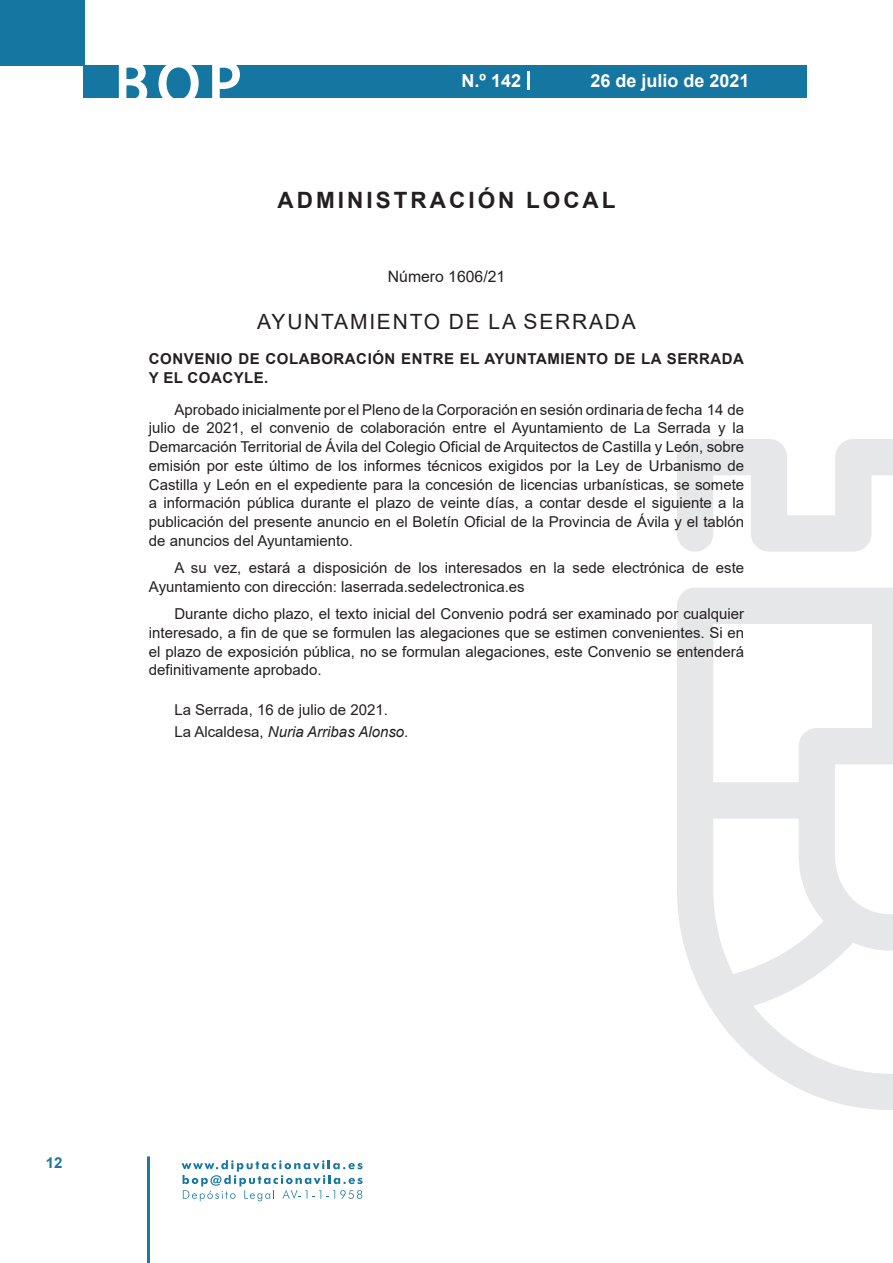
<style>
.page{position:relative;width:893px;height:1263px;background:#fff}
.page>*{position:absolute;margin:0;border:0;box-sizing:border-box;transform-origin:0 0}
.t1{font:500 61.5px "Avant Garde";color:#fff}
.t2{font:700 22.5px "Arial";letter-spacing:.135em;color:#231f20}
.t3{font:21px "Arial";letter-spacing:.085em;color:#231f20}
.t4{font:700 18px "Arial";color:#fff}
.t5{font:15.75px "Arial";color:#231f20}
.t6{font:15px/18.8px "Arial";color:#231f20;text-align:justify}
.t7{font:700 15px/18.8px "Arial";letter-spacing:.035em;color:#231f20}
.t8{font:700 15px "Arial";color:#1d76a4}
.s1{font-style:italic}
</style>
<div class="page">
<div style="left:0;top:0;width:85px;height:65px;background:#1676a2"></div>
<div style="left:84px;top:65px;width:723px;height:33px;background:#1676a2"></div>
<svg style="left:118px;top:65px;width:30px;height:33px"></svg>
<svg style="left:158px;top:65px;width:41px;height:33px"></svg>
<svg style="left:212px;top:65px;width:28px;height:33px"></svg>
<svg style="left:182px;top:1160px;width:181px;height:41px"></svg>
<hr style="left:147px;top:1156px;width:3px;height:107px;background:#1d76a4">
<svg style="left:528px;top:71px;width:2px;height:19px"></svg>
<svg style="left:677px;top:439px;width:216px;height:671px"></svg>
<h1 class="t1" style="left:115px;top:46px;width:128px">BOP</h1>
<p class="t4" style="left:462px;top:68px;width:61px">N.º 142</p>
<p class="t4" style="left:590px;top:68px;width:161px">26 de julio de 2021</p>
<h2 class="t2" style="left:277px;top:184px;width:340px">ADMINISTRACIÓN LOCAL</h2>
<p class="t5" style="left:388px;top:266px;width:119px">Número 1606/21</p>
<h3 class="t3" style="left:257px;top:307px;width:380px">AYUNTAMIENTO DE LA SERRADA</h3>
<p class="t7" style="left:149px;top:350px;width:597px">CONVENIO DE COLABORACIÓN ENTRE EL AYUNTAMIENTO DE LA SERRADA<br>Y EL COACYLE.</p>
<p class="t6" style="left:149px;top:400px;width:597px;text-indent:26px">Aprobado inicialmente por el Pleno de la Corporación en sesión ordinaria de fecha 14 de julio de 2021, el convenio de colaboración entre el Ayuntamiento de La Serrada y la Demarcación Territorial de Ávila del Colegio Oficial de Arquitectos de Castilla y León, sobre emisión por este último de los informes técnicos exigidos por la Ley de Urbanismo de Castilla y León en el expediente para la concesión de licencias urbanísticas, se somete a información pública durante el plazo de veinte días, a contar desde el siguiente a la publicación del presente anuncio en el Boletín Oficial de la Provincia de Ávila y el tablón de anuncios del Ayuntamiento.</p>
<p class="t6" style="left:149px;top:558px;width:597px;text-indent:26px">A su vez, estará a disposición de los interesados en la sede electrónica de este<br>Ayuntamiento con dirección: laserrada.sedelectronica.es</p>
<p class="t6" style="left:149px;top:604px;width:597px;text-indent:26px">Durante dicho plazo, el texto inicial del Convenio podrá ser examinado por cualquier interesado, a fin de que se formulen las alegaciones que se estimen convenientes. Si en el plazo de exposición pública, no se formulan alegaciones, este Convenio se entenderá definitivamente aprobado.</p>
<p class="t6" style="left:174px;top:698px;width:236px;line-height:22.2px">La Serrada, 16 de julio de 2021.<br>La Alcaldesa, <span class="s1">Nuria Arribas Alonso</span>.</p>
<p class="t8" style="left:46px;top:1152px;width:18px">12</p>
</div>
